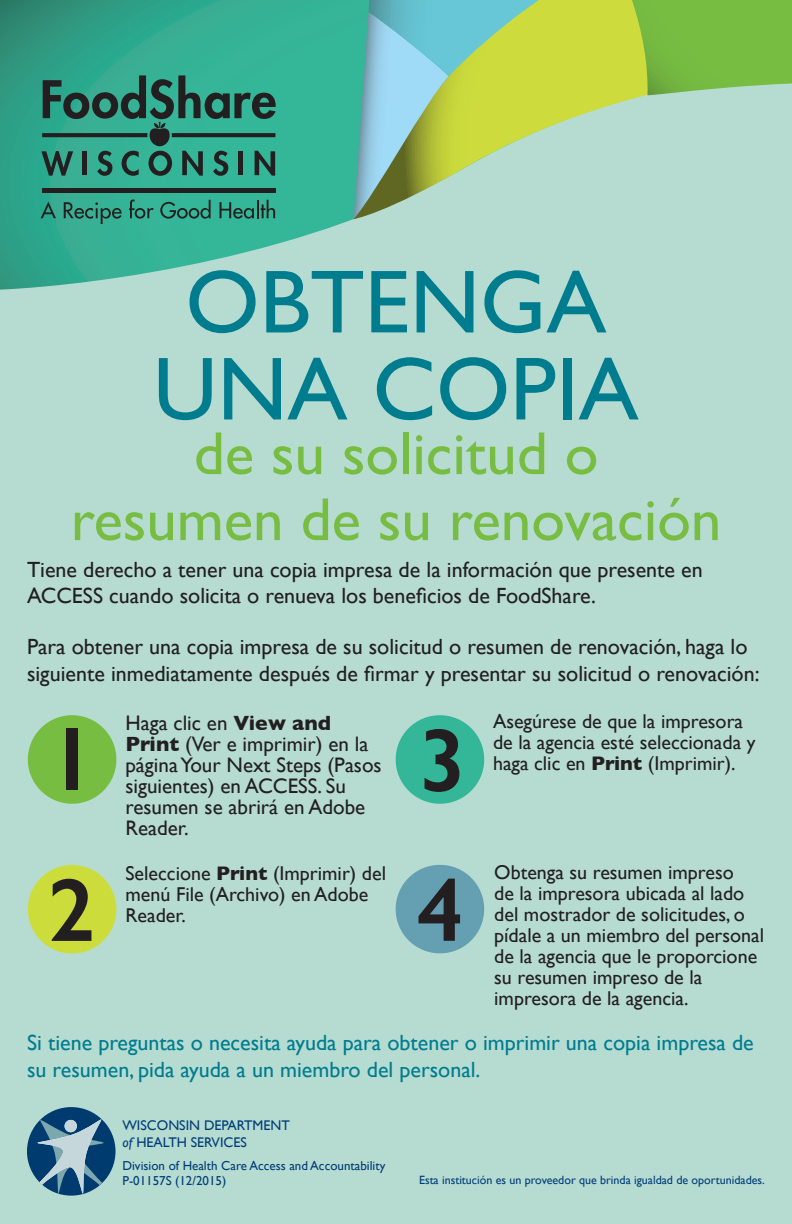
<style>
.page{position:relative;width:792px;height:1224px;background:#fff}
.page>*{position:absolute;margin:0;border:0;box-sizing:border-box;transform-origin:0 0}
.t1{font:90px/87px "Gill Sans";color:#007c8f;text-align:center}
.t2{font:600 90px/150.8px "Gill Sans";color:#231f20}
.t3{font:61px/66px "Gill Sans";color:#77bd42;text-align:center}
.t4{font:22px/26.4px "Gill Sans";color:#231f20}
.t5{font:22px/26.4px "Gill Sans";color:#007c8f}
.t6{font:21px/21px "Gill Sans";color:#231f20}
.t7{font:20px/21px "Gill Sans";color:#231f20}
.t8{font:14px/16.8px "Gill Sans";color:#003d78}
.t9{font:13px/15.6px "Gill Sans";color:#003d78}
.t10{font:12px "Gill Sans";color:#003d78}
.s1{font-weight:700}
.s2{font-style:italic}
</style>
<div class="page">
<div style="left:0;top:290px;width:792px;height:934px;background:#b6dcd1"></div>
<svg style="left:0;top:0;width:792px;height:290px;background:#6ac0ac"></svg>
<svg style="left:539px;top:0;width:191px;height:219px;background:#bddba0"></svg>
<svg style="left:632px;top:0;width:160px;height:96px;background:#80bf4b"></svg>
<svg style="left:354px;top:0;width:185px;height:219px;background:#9bc998"></svg>
<div style="left:27px;top:1107px;width:89px;height:89px;background:#003b70;border-radius:50%"></div>
<svg style="left:37px;top:1119px;width:67px;height:75px"></svg>
<div style="left:65px;top:1120px;width:12px;height:12px;background:#c5d7da;border-radius:50%"></div>
<div style="left:42px;top:188px;width:233px;height:5px;background:#231f20"></div>
<svg style="left:41px;top:202px;width:15px;height:16px"></svg>
<svg style="left:64px;top:202px;width:58px;height:22px"></svg>
<svg style="left:129px;top:199px;width:25px;height:20px"></svg>
<svg style="left:160px;top:200px;width:51px;height:19px"></svg>
<svg style="left:220px;top:200px;width:55px;height:19px"></svg>
<svg style="left:41px;top:75px;width:235px;height:101px;background:#2e8773"></svg>
<div style="left:28px;top:715px;width:88px;height:89px;background:#77bd42;border-radius:50%"></div>
<div style="left:28px;top:865px;width:88px;height:89px;background:#ccdc3b;border-radius:50%"></div>
<div style="left:396px;top:715px;width:88px;height:89px;background:#34b699;border-radius:50%"></div>
<div style="left:396px;top:865px;width:88px;height:88px;background:#659fb2;border-radius:50%"></div>
<h1 class="t1" style="left:153px;top:258px;width:487px">OBTENGA<br>UNA COPIA</h1>
<h2 class="t3" style="left:71px;top:420px;width:652px">de su solicitud o<br>resumen de su renovación</h2>
<p class="t4" style="left:27px;top:556px;width:677px">Tiene derecho a tener una copia impresa de la información que presente en<br>ACCESS cuando solicita o renueva los beneficios de FoodShare.</p>
<p class="t4" style="left:27px;top:633px;width:734px">Para obtener una copia impresa de su solicitud o resumen de renovación, haga lo siguiente inmediatamente después de firmar y presentar su solicitud o renovación:</p>
<p class="t6" style="left:125px;top:712px;width:258px">Haga clic en <span class="s1">View and<br>Print</span> (Ver e imprimir) en la página Your Next Steps (Pasos siguientes) en ACCESS. Su resumen se abrirá en Adobe<br>Reader.</p>
<p class="t7" style="left:125px;top:862px;width:262px">Seleccione <span class="s1">Print</span> (Imprimir) del menú File (Archivo) en Adobe<br>Reader.</p>
<h1 class="t2" style="left:48px;top:684px;width:49px">1<br>2</h1>
<h1 class="t2" style="left:417px;top:685px;width:51px;line-height:149.6px">3<br>4</h1>
<p class="t7" style="left:493px;top:710px;width:264px">Asegúrese de que la impresora de la agencia esté seleccionada y haga clic en <span class="s1">Print</span> (Imprimir).</p>
<p class="t7" style="left:494px;top:861px;width:271px">Obtenga su resumen impreso<br>de la impresora ubicada al lado del mostrador de solicitudes, o pídale a un miembro del personal de la agencia que le proporcione su resumen impreso de la impresora de la agencia.</p>
<p class="t5" style="left:27px;top:1030px;width:728px">Si tiene preguntas o necesita ayuda para obtener o imprimir una copia impresa de su resumen, pida ayuda a un miembro del personal.</p>
<p class="t8" style="left:122px;top:1117px;width:169px">WISCONSIN DEPARTMENT <span class="s2">of</span> HEALTH SERVICES</p>
<p class="t9" style="left:122px;top:1157px;width:265px">Division of Health Care Access and Accountability<br>P-01157S (12/2015)</p>
<p class="t10" style="left:419px;top:1173px;width:347px">Esta institución es un proveedor que brinda igualdad de oportunidades.</p>
</div>
